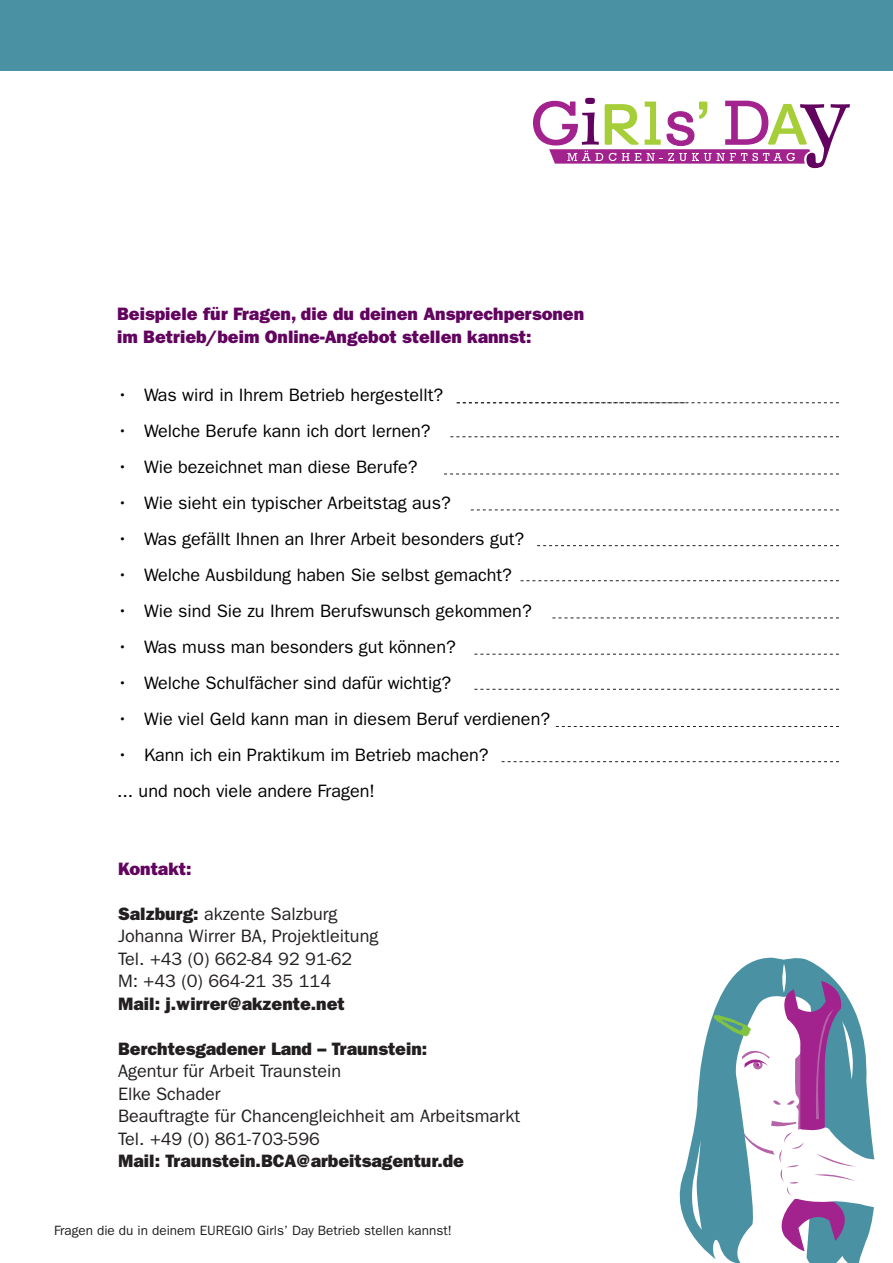
<style>
.page{position:relative;width:893px;height:1263px;background:#fff}
.page>*{position:absolute;margin:0;border:0;box-sizing:border-box;transform-origin:0 0}
.t1{font:18px/36px "ITC Franklin Gothic Std";color:#000}
.t2{font:18px/22.5px "ITC Franklin Gothic Std";color:#231f20}
.t3{font:18px/22.5px "ITC Franklin Gothic Std Hvy";color:#62035f}
.t4{font:18px "ITC Franklin Gothic Std Hvy";color:#231f20}
.t5{font:13.5px "ITC Franklin Gothic Std";color:#231f20}
.s1{font-family:"ITC Franklin Gothic Std Hvy"}
</style>
<div class="page">
<div style="left:0;top:0;width:893px;height:71px;background:#4a91a4"></div>
<svg style="left:533px;top:98px;width:317px;height:70px"></svg>
<svg style="left:680px;top:958px;width:135px;height:299px"></svg>
<svg style="left:687px;top:1140px;width:15px;height:89px"></svg>
<svg style="left:713px;top:964px;width:162px;height:299px"></svg>
<svg style="left:457px;top:402px;width:382px;height:1px"></svg>
<svg style="left:450px;top:436px;width:389px;height:1px"></svg>
<svg style="left:444px;top:474px;width:395px;height:1px"></svg>
<svg style="left:471px;top:509px;width:368px;height:1px"></svg>
<svg style="left:537px;top:545px;width:302px;height:1px"></svg>
<svg style="left:521px;top:580px;width:318px;height:1px"></svg>
<svg style="left:552px;top:617px;width:287px;height:1px"></svg>
<svg style="left:474px;top:654px;width:365px;height:1px"></svg>
<svg style="left:474px;top:689px;width:365px;height:1px"></svg>
<svg style="left:556px;top:726px;width:283px;height:1px"></svg>
<svg style="left:502px;top:761px;width:337px;height:1px"></svg>
<p class="t3" style="left:117px;top:303px;width:469px">Beispiele für Fragen, die du deinen Ansprechpersonen im Betrieb/beim Online-Angebot stellen kannst:</p>
<p class="t1" style="left:117px;top:377px;width:328px">• Was wird in Ihrem Betrieb hergestellt?</p>
<p class="t1" style="left:117px;top:413px;width:315px">• Welche Berufe kann ich dort lernen?</p>
<p class="t1" style="left:117px;top:449px;width:302px">• Wie bezeichnet man diese Berufe?</p>
<p class="t1" style="left:117px;top:485px;width:335px">• Wie sieht ein typischer Arbeitstag aus?</p>
<p class="t1" style="left:117px;top:521px;width:409px">• Was gefällt Ihnen an Ihrer Arbeit besonders gut?</p>
<p class="t1" style="left:117px;top:557px;width:396px">• Welche Ausbildung haben Sie selbst gemacht?</p>
<p class="t1" style="left:117px;top:593px;width:416px">• Wie sind Sie zu Ihrem Berufswunsch gekommen?</p>
<p class="t1" style="left:117px;top:629px;width:340px">• Was muss man besonders gut können?</p>
<p class="t1" style="left:117px;top:665px;width:336px">• Welche Schulfächer sind dafür wichtig?</p>
<p class="t1" style="left:117px;top:701px;width:435px">• Wie viel Geld kann man in diesem Beruf verdienen?</p>
<p class="t1" style="left:117px;top:737px;width:373px">• Kann ich ein Praktikum im Betrieb machen? ... und noch viele andere Fragen!</p>
<p class="t3" style="left:118px;top:857px;width:75px">Kontakt:</p>
<p class="t2" style="left:118px;top:902px;width:262px"><span class="s1">Salzburg:</span> akzente Salzburg<br>Johanna Wirrer BA, Projektleitung<br>Tel. +43 (0) 662-84 92 91-62<br>M: +43 (0) 664-21 35 114</p>
<p class="t4" style="left:118px;top:993px;width:228px">Mail: j.wirrer@akzente.net</p>
<p class="t4" style="left:118px;top:1038px;width:311px">Berchtesgadener Land – Traunstein:</p>
<p class="t2" style="left:118px;top:1060px;width:404px">Agentur für Arbeit Traunstein<br>Elke Schader<br>Beauftragte für Chancengleichheit am Arbeitsmarkt<br>Tel. +49 (0) 861-703-596</p>
<p class="t4" style="left:118px;top:1150px;width:348px">Mail: Traunstein.BCA@arbeitsagentur.de</p>
<p class="t5" style="left:54px;top:1223px;width:399px">Fragen die du in deinem EUREGIO Girls’ Day Betrieb stellen kannst!</p>
</div>
